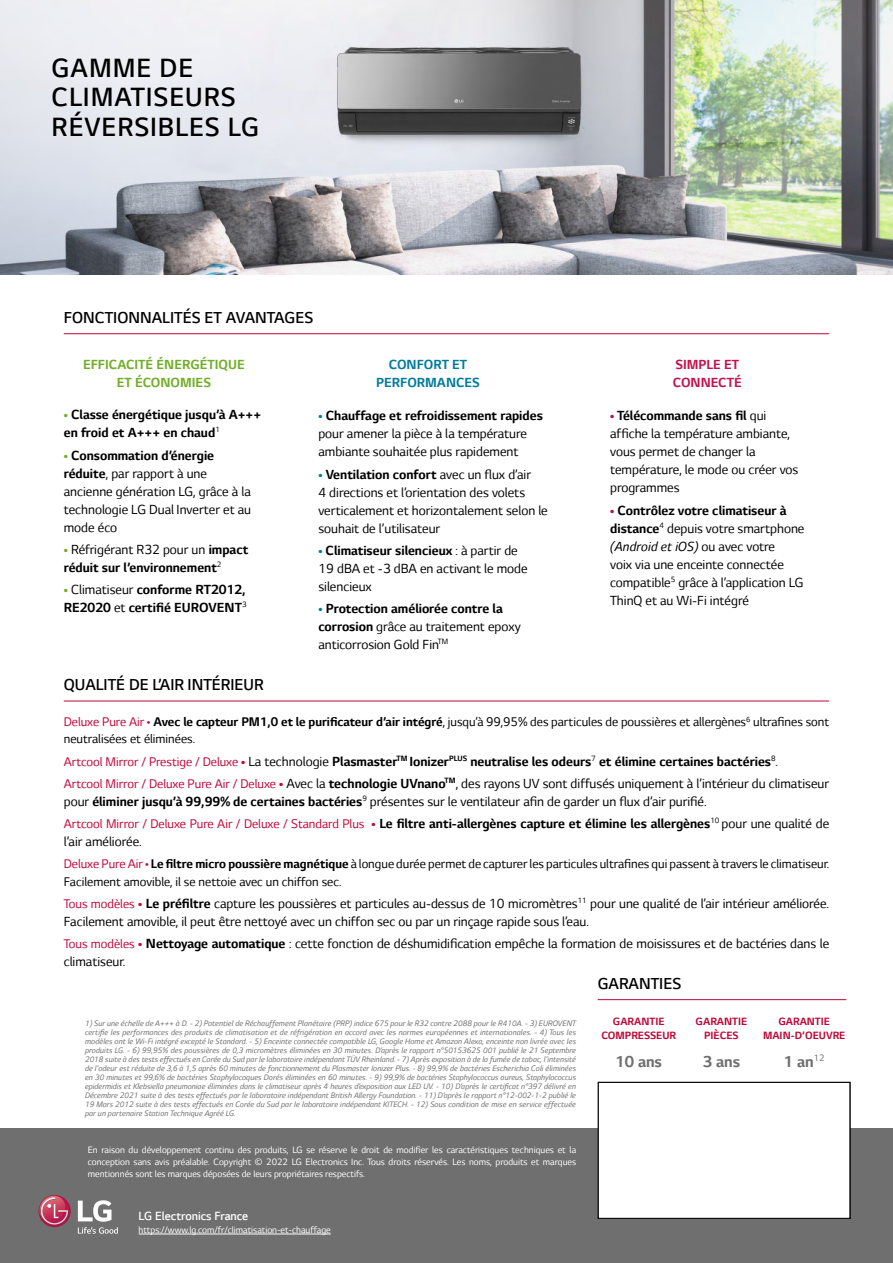
<style>
.page{position:relative;width:893px;height:1263px;background:#fff}
.page>*{position:absolute;margin:0;border:0;box-sizing:border-box;transform-origin:0 0}
.t1{font:300 30px/29.5px "LG Smart";letter-spacing:.03em;color:#000}
.t2{font:300 18px "LG Smart";color:#000}
.t3{font:700 18px "LG Smart";color:#706f6f}
.t4{font:15px/18px "LG Smart";color:#000}
.t5{font:700 15px/18px "LG Smart";color:#000}
.t6{font:700 15px/18px "LG Smart";color:#71ae28;text-align:center}
.t7{font:700 15px/18px "LG Smart";color:#007c9b;text-align:center}
.t8{font:700 15px/18px "LG Smart";color:#c4124f}
.t9{font:15px "LG Smart";color:#020203}
.t10{font:14.25px/17.1px "LG Smart";color:#000}
.t11{font:14.25px "LG Smart";color:#be0738}
.t12{font:300 13.5px "LG Smart";color:#fff}
.t13{font:700 12px/14.4px "LG Smart";color:#be0738;text-align:center}
.t14{font:10.5px/12px "LG Smart";color:#fff;text-align:justify}
.t15{font:italic 9px/9px "LG Smart";color:#706f6f;text-align:justify}
.s1{color:#71ae28}
.s2{font-weight:700;color:#71ae28}
.s3{font-weight:700}
.s4{font-weight:400}
.s5{font-weight:700;color:#be0738}
.s6{font-style:italic}
.s7{font-weight:700;color:#007c9b}
.s8{color:#be0738}
.s9{font-weight:400;font-size:14.25px;color:#be0738}
.s10{font-weight:700;font-size:15px}
.s11{font-weight:700;font-size:15px;color:#000}
.s12{font-weight:700;font-size:15px;color:#020203}
.s13{font-size:15px;color:#020203}
.s14{color:#000}
.s15{font-size:14.25px;color:#be0738}
.s16{color:#020203}
.s17{font-style:inherit}
</style>
<div class="page">
<div style="left:0;top:1129px;width:893px;height:134px;background:#706f6f"></div>
<hr style="left:139px;top:1234px;width:192px;height:1px;background:#fff">
<div style="left:598px;top:1082px;width:252px;height:136px;background:#fff"></div>
<div style="left:598px;top:1082px;width:252px;height:137px;border:1px solid #000"></div>
<svg style="left:78px;top:1200px;width:40px;height:34px"></svg>
<svg style="left:39px;top:1195px;width:32px;height:32px"></svg>
<svg style="left:38px;top:1196px;width:31px;height:29px"></svg>
<hr style="left:64px;top:333px;width:765px;height:1px;background:#be0738">
<hr style="left:64px;top:701px;width:765px;height:1px;background:#be0738">
<hr style="left:598px;top:999px;width:248px;height:1px;background:#be0738">
<img style="left:0;top:0;width:893px;height:275px">
<img style="left:328px;top:34px;width:264px;height:140px">
<h1 class="t1" style="left:52px;top:54px;width:209px">GAMME DE<br>CLIMATISEURS<br>RÉVERSIBLES LG</h1>
<h2 class="t2" style="left:64px;top:308px;width:251px">FONCTIONNALITÉS ET AVANTAGES</h2>
<h3 class="t6" style="left:83px;top:356px;width:163px">EFFICACITÉ ÉNERGÉTIQUE<br>ET ÉCONOMIES</h3>
<h3 class="t5" style="left:64px;top:406px;width:199px"><span class="s1">•</span> Classe énergétique jusqu’à A+++ en froid et A+++ en chaud<sup>1</sup></h3>
<h3 class="t4" style="left:64px;top:446px;width:189px"><span class="s2">•</span> <span class="s3">Consommation d’énergie réduite</span>, par rapport à une ancienne génération LG, grâce à la technologie LG Dual Inverter et au mode éco</h3>
<h3 class="t5" style="left:64px;top:541px;width:186px"><span class="s1">•</span> <span class="s4">Réfrigérant R32 pour un</span> impact réduit sur l’environnement<sup>2</sup></h3>
<h3 class="t5" style="left:64px;top:581px;width:184px"><span class="s1">•</span> <span class="s4">Climatiseur</span> conforme RT2012,<br>RE2020 <span class="s4">et</span> certifié EUROVENT<sup>3</sup></h3>
<h3 class="t7" style="left:376px;top:356px;width:105px">CONFORT ET<br>PERFORMANCES</h3>
<h3 class="t8" style="left:673px;top:356px;width:70px">SIMPLE ET<br>CONNECTÉ</h3>
<h3 class="t4" style="left:610px;top:407px;width:190px"><span class="s5">•</span> <span class="s3">Télécommande sans fil</span> qui affiche la température ambiante, vous permet de changer la température, le mode ou créer vos programmes</h3>
<h3 class="t4" style="left:610px;top:501px;width:196px"><span class="s5">•</span> <span class="s3">Contrôlez votre climatiseur à distance</span><sup>4</sup> depuis votre smartphone <span class="s6">(Android et iOS)</span> ou avec votre<br>voix via une enceinte connectée compatible<sup>5</sup> grâce à l’application LG<br>ThinQ et au Wi-Fi intégré</h3>
<h3 class="t4" style="left:318px;top:407px;width:226px"><span class="s7">•</span> <span class="s3">Chauffage et refroidissement rapides </span>pour amener la pièce à la température ambiante souhaitée plus rapidement</h3>
<h3 class="t4" style="left:318px;top:465px;width:231px"><span class="s7">•</span> <span class="s3">Ventilation confort</span> avec un flux d’air<br>4 directions et l’orientation des volets verticalement et horizontalement selon le souhait de l’utilisateur</h3>
<h3 class="t4" style="left:318px;top:541px;width:211px"><span class="s7">•</span> <span class="s3">Climatiseur silencieux</span> : à partir de<br>19 dBA et -3 dBA en activant le mode silencieux</h3>
<h3 class="t4" style="left:318px;top:600px;width:204px"><span class="s7">•</span> <span class="s3">Protection améliorée contre la corrosion</span> grâce au traitement epoxy anticorrosion Gold Fin<sup>TM</sup></h3>
<h2 class="t2" style="left:64px;top:675px;width:202px">QUALITÉ DE L’AIR INTÉRIEUR</h2>
<h3 class="t10" style="left:64px;top:714px;width:767px"><span class="s8">Deluxe Pure Air •</span> <span class="s3">Avec le capteur PM1,0 et le purificateur d’air intégré</span>, jusqu’à 99,95% des particules de poussières et allergènes<sup>6</sup> ultrafines sont neutralisées et éliminées.</h3>
<p class="t5" style="left:64px;top:750px;width:767px;line-height:22.2px"><span class="s9">Artcool Mirror / Prestige / Deluxe</span> <span class="s8">•</span> <span class="s4">La technologie</span> Plasmaster<sup>TM</sup> Ionizer<sup>PLUS</sup> neutralise les odeurs<sup>7</sup> et élimine certaines bactéries<sup>8</sup><span class="s4">.<br></span><span class="s9">Artcool Mirror / Deluxe Pure Air / Deluxe</span> <span class="s8">•</span> <span class="s4">Avec la</span> technologie UVnano<sup>TM</sup><span class="s4">, des rayons UV sont diffusés uniquement à l’intérieur du climatiseur</span></p>
<h3 class="t4" style="left:64px;top:792px;width:644px">pour <span class="s3">éliminer jusqu’à 99,99% de certaines bactéries</span><sup>9</sup> présentes sur le ventilateur afin de garder un flux d’air purifié.</h3>
<h3 class="t11" style="left:64px;top:816px;width:767px">Artcool Mirror / Deluxe Pure Air / Deluxe / Standard Plus <span class="s10">•</span> <span class="s11">Le filtre anti-allergènes capture</span> <span class="s12">et élimine les allergènes</span><sup>10</sup> <span class="s13">pour une qualité de</span></h3>
<h3 class="t9" style="left:64px;top:834px;width:79px">l’air améliorée<span class="s14">.</span></h3>
<h3 class="t10" style="left:64px;top:854px;width:767px;line-height:18px"><span class="s8">Deluxe Pure Air •</span> <span class="s3">Le filtre micro poussière magnétique</span> à longue durée permet de capturer les particules ultrafines qui passent à travers le climatiseur.<br>Facilement amovible, il se nettoie avec un chiffon sec.</h3>
<p class="t4" style="left:64px;top:894px;width:767px"><span class="s15">Tous modèles</span> <span class="s5">•</span> <span class="s3">Le préfiltre</span> capture les poussières et <span class="s16">particules au-dessus de 10 micromètres</span><sup>11</sup> pour une qualité de l’air intérieur améliorée.<br>Facilement amovible, il peut être nettoyé avec un chiffon sec ou par un rinçage rapide sous l’eau.</p>
<h3 class="t4" style="left:64px;top:935px;width:767px"><span class="s15">Tous modèles</span> <span class="s5">•</span> <span class="s3">Nettoyage automatique</span> : cette fonction de déshumidification empêche la formation de moisissures et de bactéries dans le climatiseur.</h3>
<h2 class="t2" style="left:598px;top:974px;width:85px">GARANTIES</h2>
<h3 class="t13" style="left:601px;top:1014px;width:76px">GARANTIE<br>COMPRESSEUR</h3>
<h2 class="t3" style="left:615px;top:1052px;width:48px">10 ans</h2>
<h3 class="t13" style="left:763px;top:1014px;width:84px">GARANTIE<br>MAIN-D’OEUVRE</h3>
<h2 class="t3" style="left:784px;top:1052px;width:42px">1 an<sup>12</sup></h2>
<h3 class="t13" style="left:696px;top:1014px;width:53px">GARANTIE<br>PIÈCES</h3>
<h2 class="t3" style="left:703px;top:1052px;width:39px">3 ans</h2>
<p class="t15" style="left:85px;top:1019px;width:493px">1) Sur une échelle de A+++ à D. - 2<span class="s17">)</span> Potentiel de Réchauffement Planétaire (PRP) indice 675 pour le R32 contre 2088 pour le R410A. - 3) EUROVENT certifie les performances des produits de climatisation et de réfrigération en accord avec les normes européennes et internationales. - 4) Tous les modèles ont le Wi-Fi intégré excepté le Standard. - 5) Enceinte connectée compatible LG, Google Home et Amazon Alexa, enceinte non livrée avec les produits LG. - 6) 99,95% des poussières de 0,3 micromètres éliminées en 30 minutes. D’après le rapport n°50153625 001 publié le 21 Septembre 2018 suite à des tests effectués en Corée du Sud par le laboratoire indépendant TÜV Rheinland. - 7) Après exposition à de la fumée de tabac, l’intensité de l’odeur est réduite de 3,6 à 1,5 après 60 minutes de fonctionnement du Plasmaster Ionizer Plus. - 8) 99,9% de bactéries Escherichia Coli éliminées en 30 minutes et 99,6% de bactéries Staphylocoques Dorés éliminées en 60 minutes. - 9) 99,9% de bactéries Staphylococcus aureus, Staphylococcus epidermidis et Klebsiella pneumoniae éliminées dans le climatiseur après 4 heures d’exposition aux LED UV. - 10) D’après le certificat n°397 délivré en Décembre 2021 suite à des tests effectués par le laboratoire indépendant British Allergy Foundation. - 11) D’après le rapport n°12-002-1-2 publié le 19 Mars 2012 suite à des tests effectués en Corée du Sud par le laboratoire indépendant KITECH. - 12) Sous condition de mise en service effectuée par un partenaire Station Technique Agréé LG.</p>
<p class="t14" style="left:88px;top:1143px;width:490px">En raison du développement continu des produits, LG se réserve le droit de modifier les caractéristiques techniques et la conception sans avis préalable. Copyright © 2022 LG Electronics Inc. Tous droits réservés. Les noms, produits et marques mentionnés sont les marques déposées de leurs propriétaires respectifs.</p>
<h3 class="t12" style="left:139px;top:1209px;width:111px">LG Electronics France</h3>
<p class="t14" style="left:139px;top:1224px;width:194px">https://www.lg.com/fr/climatisation-et-chauffage</p>
</div>
